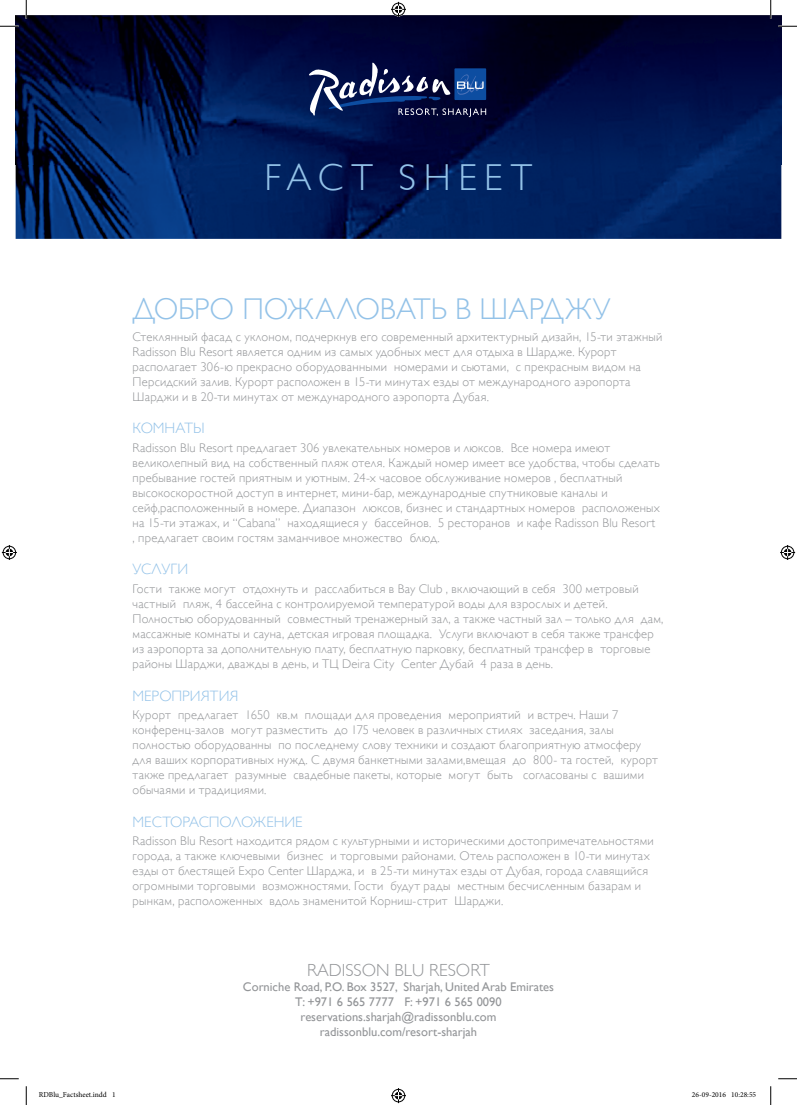
<style>
.page{position:relative;width:797px;height:1105px;background:#fff}
.page>*{position:absolute;margin:0;border:0;box-sizing:border-box;transform-origin:0 0}
.t1{font:300 37.5px "Gill Sans WGL";letter-spacing:.2em;color:#93c2e8}
.t2{font:300 30px "Gill Sans WGL";color:#93c2e8}
.t3{font:300 17.5px "Gill Sans WGL";color:#939598}
.t4{font:300 15px "Gill Sans WGL";color:#93c2e8}
.t5{font:300 12.5px/15px "Gill Sans WGL";letter-spacing:.02em;color:#939598}
.t6{font:12.5px/15px "Gill Sans WGL";color:#939598;text-align:center}
.t7{font:7.5px "Minion Pro";color:#000}
</style>
<div class="page">
<img style="left:16px;top:164px;width:765px;height:75px">
<img style="left:16px;top:16px;width:765px;height:148px">
<svg style="left:309px;top:63px;width:177px;height:54px;background:#2c3b6b"></svg>
<svg style="left:0;top:25px;width:19px;height:2px"></svg>
<svg style="left:778px;top:25px;width:19px;height:2px"></svg>
<svg style="left:0;top:1078px;width:19px;height:1px"></svg>
<svg style="left:778px;top:1078px;width:19px;height:1px"></svg>
<svg style="left:25px;top:0;width:2px;height:19px"></svg>
<svg style="left:25px;top:1086px;width:2px;height:19px"></svg>
<svg style="left:770px;top:0;width:1px;height:19px"></svg>
<svg style="left:770px;top:1086px;width:1px;height:19px"></svg>
<svg style="left:391px;top:2px;width:15px;height:15px"></svg>
<svg style="left:391px;top:1088px;width:15px;height:15px"></svg>
<svg style="left:2px;top:545px;width:15px;height:15px"></svg>
<svg style="left:780px;top:545px;width:15px;height:15px"></svg>
<h1 class="t1" style="left:264px;top:153px;width:269px">FACT SHEET</h1>
<h2 class="t2" style="left:133px;top:289px;width:479px">ДОБРО ПОЖАЛОВАТЬ В ШАРДЖУ</h2>
<p class="t5" style="left:133px;top:329px;width:531px">Стеклянный фасад с уклоном, подчеркнув его современный архитектурный дизайн, 15-ти этажный Radisson Blu Resort является одним из самых удобных мест для отдыха в Шардже. Курорт располагает 306-ю прекрасно оборудованными номерами и сьютами, с прекрасным видом на Персидский залив. Курорт расположен в 15-ти минутах езды от международного аэропорта Шарджи и в 20-ти минутах от международного аэропорта Дубая.</p>
<p class="t4" style="left:133px;top:419px;width:74px">КОМНАТЫ</p>
<p class="t5" style="left:133px;top:440px;width:529px">Radisson Blu Resort предлагает 306 увлекательных номеров и люксов. Все номера имеют великолепный вид на собственный пляж отеля. Каждый номер имеет все удобства, чтобы сделать пребывание гостей приятным и уютным. 24-х часовое обслуживание номеров , бесплатный высокоскоростной доступ в интернет, мини-бар, международные спутниковые каналы и сейф,расположенный в номере. Диапазон люксов, бизнес и стандартных номеров расположеных на 15-ти этажах, и “Cabana” находящиеся у бассейнов. 5 рестоpанов и кафе Radisson Blu Resort , предлагает своим гостям заманчивое множество блюд.</p>
<p class="t4" style="left:133px;top:560px;width:57px">УСЛУГИ</p>
<p class="t5" style="left:133px;top:581px;width:532px">Гости также могут отдохнуть и расслабиться в Bay Club , включающий в себя 300 метровый частный пляж, 4 бассейна с контролируемой температурой воды для взрослых и детей.<br>Полностью оборудованный совместный тренажерный зал, а также частный зал – только для дам, массажные комнаты и сауна, детская игровая площадка. Услуги включают в себя также трансфер из аэропорта за дополнительную плату, бесплатную парковку, бесплатный трансфер в торговые районы Шарджи, дважды в день, и ТЦ Deira City Center Дубай 4 раза в день.</p>
<p class="t4" style="left:133px;top:686px;width:107px">МЕРОПРИЯТИЯ</p>
<p class="t5" style="left:133px;top:707px;width:527px">Курорт предлагает 1650 кв.м площади для проведения мероприятий и встреч. Наши 7 конференц-залов могут разместить до 175 человек в различных стилях заседания, залы полностью оборудованны по последнему слову техники и создают благоприятную атмосферу для ваших корпоративных нужд. С двумя банкетными залами,вмещая до 800- та гостей, курорт также предлагает разумные свадебные пакеты, которые могут быть согласованы c вашими обычаями и традициями.</p>
<p class="t4" style="left:133px;top:812px;width:171px">МЕСТОРАСПОЛОЖЕНИЕ</p>
<p class="t5" style="left:133px;top:833px;width:522px">Radisson Blu Resort находится рядом с культурными и историческими достопримечательностями города, а также ключевыми бизнес и торговыми районами. Отель расположен в 10-ти минутах езды от блестящей Expo Center Шарджа, и в 25-ти минутах езды от Дубая, города славящийся огромными торговыми возможностями. Гости будут рады местным бесчисленным базарам и рынкам, расположенных вдоль знаменитой Корниш-стрит Шарджи.</p>
<h3 class="t3" style="left:307px;top:959px;width:184px">RADISSON BLU RESORT</h3>
<p class="t6" style="left:243px;top:979px;width:312px">Corniche Road, P.O. Box 3527, Sharjah, United Arab Emirates T: +971 6 565 7777 F: +971 6 565 0090 reservations.sharjah@radissonblu.com radissonblu.com/resort-sharjah</p>
<p class="t7" style="left:39px;top:1090px;width:78px">RDBlu_Factsheet.indd 1</p>
<p class="t7" style="left:692px;top:1090px;width:66px">26-09-2016 10:28:55</p>
</div>
